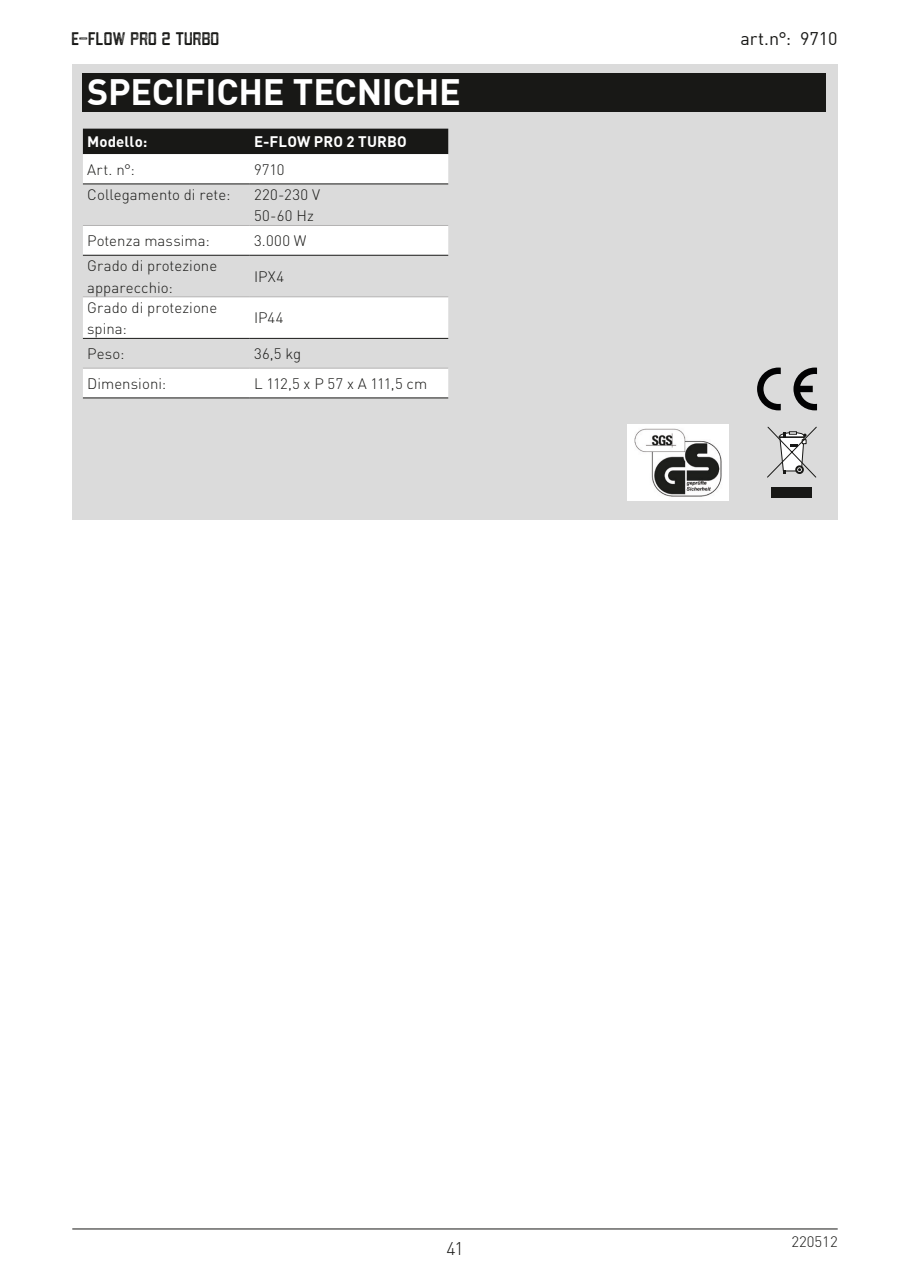
<style>
.page{position:relative;width:910px;height:1280px;background:#fff}
.page>*{position:absolute;margin:0;border:0;box-sizing:border-box;transform-origin:0 0}
.t1{font:700 36px "DIN Offc";letter-spacing:-.005em;color:#fff}
.t2{font:24px "Draught K Sans Serif Textured";color:#181816}
.t3{font:18px "DIN Offc";color:#181816}
.t4{font:300 18px "DIN Offc";color:#181816}
.t5{font:300 15px/21.6px "DIN Pro";letter-spacing:.005em;color:#181816}
.t6{font:300 15px "DIN Pro";letter-spacing:-.055em;color:#181816}
.t7{font:700 15px "DIN Offc";letter-spacing:.01em;color:#fff}
.t8{font:700 15px "DIN Pro";letter-spacing:.01em;color:#fff}
</style>
<div class="page">
<hr style="left:72px;top:1228px;width:766px;height:1px;background:#181816">
<div style="left:72px;top:64px;width:766px;height:455px;background:#dbdbdb"></div>
<div style="left:83px;top:73px;width:743px;height:39px;background:#181816"></div>
<svg style="left:767px;top:426px;width:50px;height:52px"></svg>
<div style="left:772px;top:487px;width:40px;height:10px;background:#181816"></div>
<img style="left:628px;top:424px;width:100px;height:76px">
<svg style="left:793px;top:368px;width:24px;height:42px"></svg>
<svg style="left:757px;top:368px;width:24px;height:42px"></svg>
<div style="left:83px;top:129px;width:365px;height:25px;background:#181816"></div>
<svg style="left:83px;top:154px;width:365px;height:244px;fill:#fff"></svg>
<hr style="left:83px;top:184px;width:167px;height:1px;background:#181816">
<hr style="left:250px;top:184px;width:198px;height:1px;background:#181816">
<hr style="left:83px;top:255px;width:167px;height:1px;background:#181816">
<hr style="left:250px;top:255px;width:198px;height:1px;background:#181816">
<hr style="left:83px;top:225px;width:167px;height:1px;background:#b4b3b3">
<hr style="left:250px;top:225px;width:198px;height:1px;background:#b4b3b3">
<hr style="left:83px;top:296px;width:167px;height:1px;background:#b4b3b3">
<hr style="left:250px;top:296px;width:198px;height:1px;background:#b4b3b3">
<hr style="left:83px;top:338px;width:167px;height:1px;background:#181816">
<hr style="left:250px;top:338px;width:198px;height:1px;background:#181816">
<hr style="left:83px;top:368px;width:167px;height:1px;background:#b4b3b3">
<hr style="left:250px;top:368px;width:198px;height:1px;background:#b4b3b3">
<hr style="left:83px;top:398px;width:167px;height:1px;background:#181816">
<hr style="left:250px;top:398px;width:198px;height:1px;background:#181816">
<h2 class="t2" style="left:72px;top:26px;width:149px">E-FLOW PRO 2 TURBO</h2>
<p class="t3" style="left:740px;top:28px;width:99px">art.n°: 9710</p>
<p class="t1" style="left:87px;top:68px;width:375px">SPECIFICHE TECNICHE</p>
<p class="t8" style="left:87px;top:130px;width:62px">Modello:</p>
<p class="t7" style="left:254px;top:131px;width:154px">E-FLOW PRO 2 TURBO</p>
<p class="t5" style="left:87px;top:158px;width:49px">Art. n°:</p>
<p class="t5" style="left:254px;top:158px;width:32px">9710</p>
<p class="t5" style="left:87px;top:182px;width:145px">Collegamento di rete:</p>
<p class="t5" style="left:254px;top:182px;width:67px">220-230 V</p>
<p class="t5" style="left:254px;top:204px;width:61px">50-60 Hz</p>
<p class="t5" style="left:87px;top:229px;width:124px">Potenza massima:</p>
<p class="t5" style="left:254px;top:229px;width:54px">3.000 W</p>
<p class="t5" style="left:87px;top:254px;width:132px">Grado di protezione apparecchio:</p>
<p class="t5" style="left:254px;top:265px;width:31px">IPX4</p>
<p class="t5" style="left:87px;top:295px;width:132px">Grado di protezione spina:</p>
<p class="t5" style="left:254px;top:306px;width:31px">IP44</p>
<p class="t5" style="left:87px;top:342px;width:39px">Peso:</p>
<p class="t5" style="left:254px;top:342px;width:49px">36,5 kg</p>
<p class="t5" style="left:87px;top:372px;width:81px">Dimensioni:</p>
<p class="t6" style="left:254px;top:372px;width:175px">L 112,5 x P 57 x A 111,5 cm</p>
<p class="t4" style="left:446px;top:1237px;width:19px">41</p>
<p class="t5" style="left:791px;top:1230px;width:48px">220512</p>
</div>
